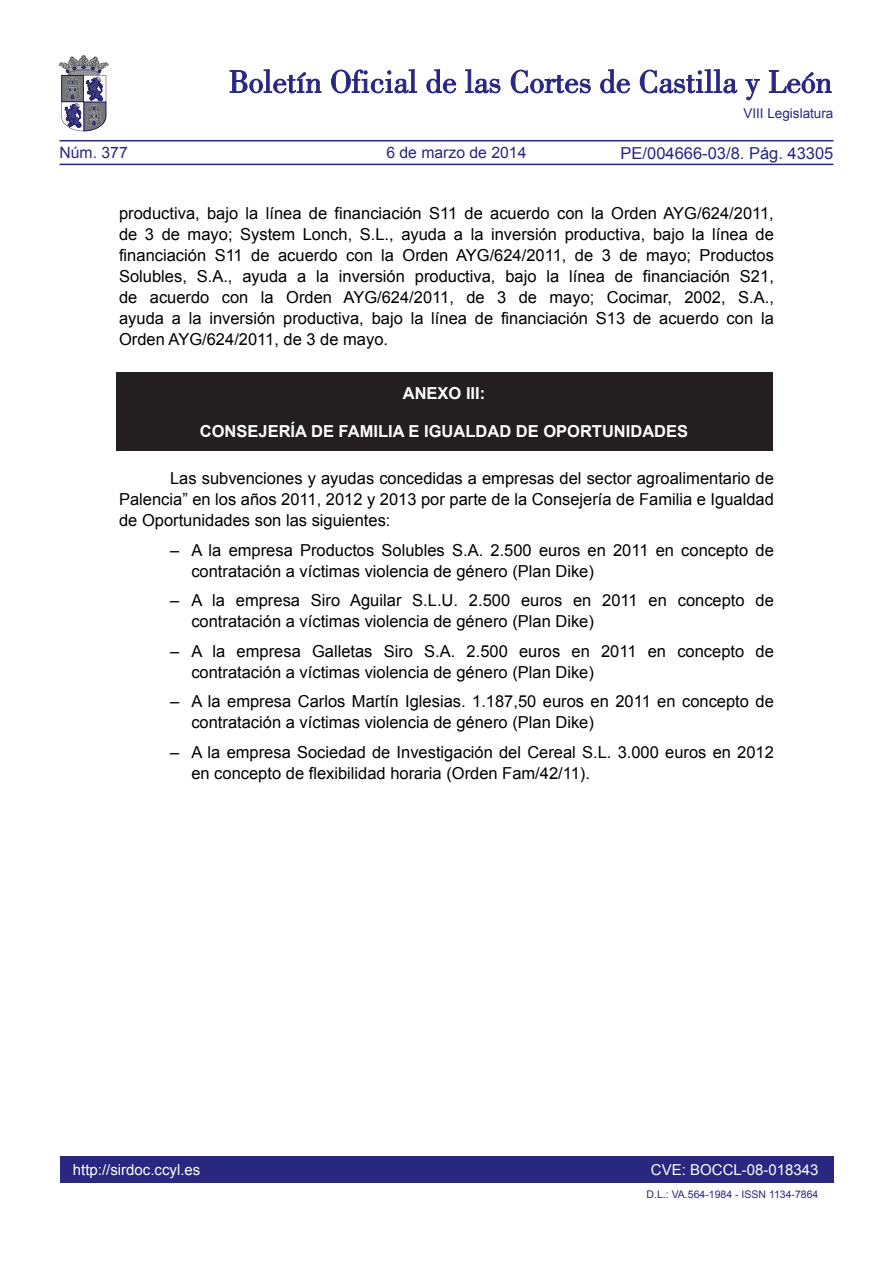
<style>
.page{position:relative;width:893px;height:1263px;background:#fff}
.page>*{position:absolute;margin:0;border:0;box-sizing:border-box;transform-origin:0 0}
.TEXTO_NORMAL{font:16.5px/21px "Arial";color:#000;text-align:justify}
.SANGRIA_2{font:16.5px/21px "Arial";color:#000}
.TEXTO_NORMAL-2{font:700 16.5px "Arial";color:#fff}
.t1{font:16.5px "Arial";color:#292780}
.t2{font:15.75px "Arial";color:#292780}
.t3{font:15px "Arial";color:#fff}
.t4{font:13.5px "Arial";color:#292780}
.TEXTO_NORMAL-3{font:10.5px "Arial";color:#292780}
</style>
<div class="page">
<div style="left:60px;top:1157px;width:773px;height:26px;background:#292780"></div>
<hr style="left:60px;top:164px;width:773px;height:1px;background:#292780">
<hr style="left:60px;top:140px;width:773px;height:1px;background:#292780">
<svg style="left:230px;top:69px;width:91px;height:24px"></svg>
<svg style="left:331px;top:69px;width:86px;height:24px"></svg>
<svg style="left:426px;top:69px;width:30px;height:24px"></svg>
<svg style="left:465px;top:69px;width:35px;height:24px"></svg>
<svg style="left:511px;top:70px;width:80px;height:23px"></svg>
<svg style="left:600px;top:69px;width:30px;height:24px"></svg>
<svg style="left:640px;top:69px;width:97px;height:24px"></svg>
<svg style="left:745px;top:79px;width:15px;height:21px"></svg>
<svg style="left:769px;top:70px;width:62px;height:23px"></svg>
<svg style="left:59px;top:55px;width:49px;height:76px"></svg>
<div style="left:116px;top:372px;width:656px;height:79px;background:#231f20"></div>
<p class="t2" style="left:60px;top:142px;width:70px">Núm. 377</p>
<p class="t2" style="left:386px;top:142px;width:142px">6 de marzo de 2014</p>
<p class="t4" style="left:743px;top:105px;width:92px">VIII Legislatura</p>
<p class="t1" style="left:621px;top:142px;width:214px">PE/004666-03/8. Pág. 43305</p>
<p class="TEXTO_NORMAL" style="left:119px;top:203px;width:656px">productiva, bajo la línea de financiación S11 de acuerdo con la Orden AYG/624/2011, de 3 de mayo; System Lonch, S.L., ayuda a la inversión productiva, bajo la línea de financiación S11 de acuerdo con la Orden AYG/624/2011, de 3 de mayo; Productos Solubles, S.A., ayuda a la inversión productiva, bajo la línea de financiación S21, de acuerdo con la Orden AYG/624/2011, de 3 de mayo; Cocimar, 2002, S.A., ayuda a la inversión productiva, bajo la línea de financiación S13 de acuerdo con la Orden AYG/624/2011, de 3 de mayo.</p>
<p class="TEXTO_NORMAL-2" style="left:403px;top:382px;width:84px">ANEXO III:</p>
<p class="TEXTO_NORMAL-2" style="left:200px;top:420px;width:490px">CONSEJERÍA DE FAMILIA E IGUALDAD DE OPORTUNIDADES</p>
<p class="TEXTO_NORMAL" style="left:119px;top:468px;width:656px;text-indent:51px">Las subvenciones y ayudas concedidas a empresas del sector agroalimentario de Palencia” en los años 2011, 2012 y 2013 por parte de la Consejería de Familia e Igualdad de Oportunidades son las siguientes:</p>
<p class="SANGRIA_2" style="left:191px;top:539px;width:584px;text-indent:-21px">– A la empresa Productos Solubles S.A. 2.500 euros en 2011 en concepto de contratación a víctimas violencia de género (Plan Dike)</p>
<p class="SANGRIA_2" style="left:191px;top:590px;width:584px;text-indent:-21px">– A la empresa Siro Aguilar S.L.U. 2.500 euros en 2011 en concepto de contratación a víctimas violencia de género (Plan Dike)</p>
<p class="SANGRIA_2" style="left:191px;top:640px;width:584px;text-indent:-21px">– A la empresa Galletas Siro S.A. 2.500 euros en 2011 en concepto de contratación a víctimas violencia de género (Plan Dike)</p>
<p class="SANGRIA_2" style="left:191px;top:691px;width:584px;text-indent:-21px">– A la empresa Carlos Martín Iglesias. 1.187,50 euros en 2011 en concepto de contratación a víctimas violencia de género (Plan Dike)</p>
<p class="SANGRIA_2" style="left:191px;top:741px;width:584px;text-indent:-21px">– A la empresa Sociedad de Investigación del Cereal S.L. 3.000 euros en 2012 en concepto de flexibilidad horaria (Orden Fam/42/11).</p>
<p class="t3" style="left:73px;top:1159px;width:129px">http://sirdoc.ccyl.es</p>
<p class="t3" style="left:651px;top:1159px;width:169px">CVE: BOCCL-08-018343</p>
<p class="TEXTO_NORMAL-3" style="left:647px;top:1188px;width:173px">D.L.: VA.564-1984 - ISSN 1134-7864</p>
</div>
